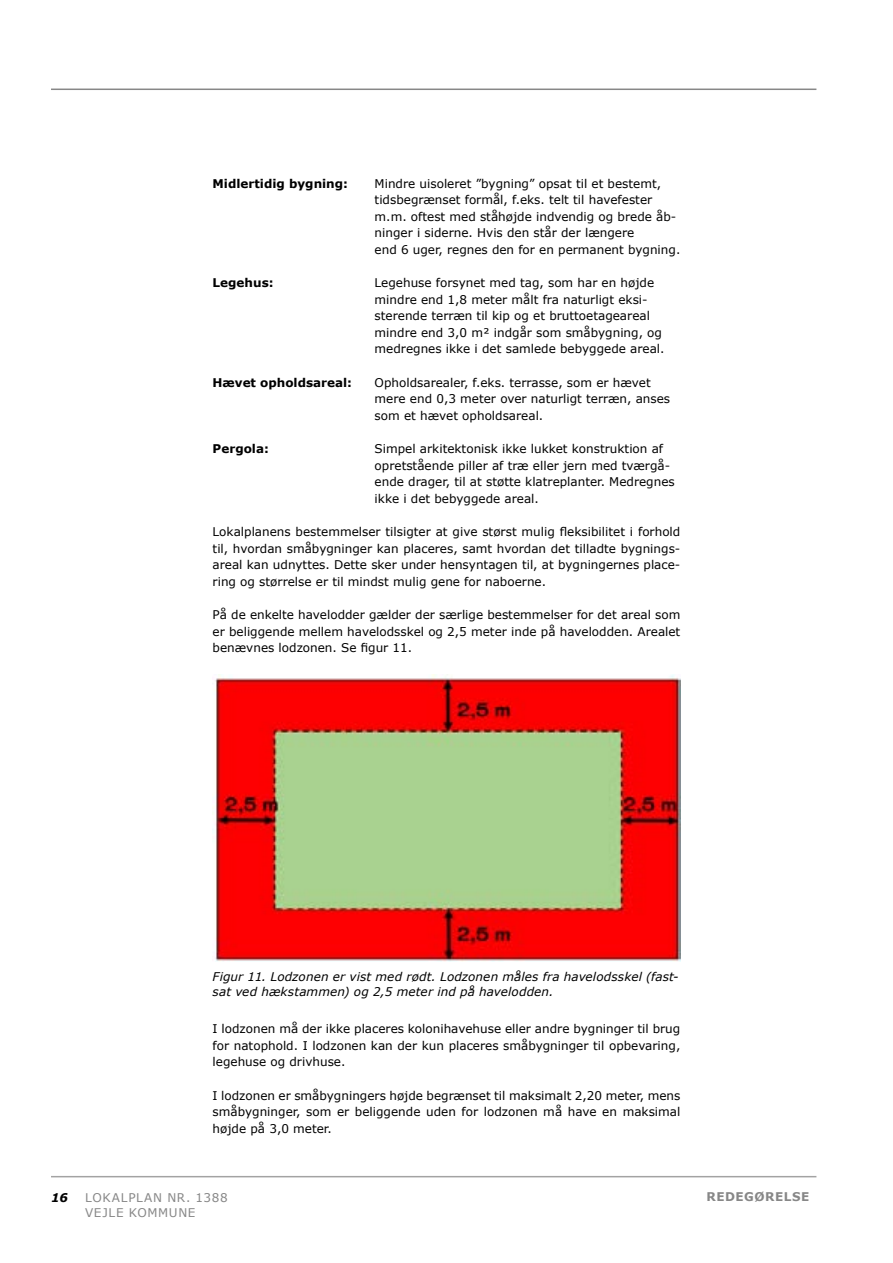
<style>
.page{position:relative;width:893px;height:1263px;background:#fff}
.page>*{position:absolute;margin:0;border:0;box-sizing:border-box;transform-origin:0 0}
.Brødtekst{font:12px/16.5px "Verdana";color:#000}
.Billedtekst{font:italic 12px/15px "Verdana";letter-spacing:.01em;color:#000}
.Brødtekst-2{font:700 12px "Verdana";color:#000}
.t1{font:12px/15px "Verdana";letter-spacing:.055em;color:#878787}
.t2{font:700 12px "Verdana";letter-spacing:.045em;color:#878787}
.t3{font:italic 700 12px "Verdana";color:#000}
</style>
<div class="page">
<hr style="left:51px;top:89px;width:765px;height:1px;background:#878787">
<hr style="left:51px;top:1176px;width:765px;height:1px;background:#a3a3a3">
<img style="left:213px;top:674px;width:467px;height:287px">
<p class="Brødtekst-2" style="left:213px;top:175px;width:137px">Midlertidig bygning:</p>
<p class="Brødtekst" style="left:375px;top:175px;width:307px">Mindre uisoleret ”bygning” opsat til et bestemt, tidsbegrænset formål, f.eks. telt til havefester m.m. oftest med ståhøjde indvendig og brede åb&shy;ninger i siderne. Hvis den står der længere<br>end 6 uger, regnes den for en permanent bygning.</p>
<p class="Brødtekst-2" style="left:213px;top:274px;width:62px">Legehus:</p>
<p class="Brødtekst" style="left:375px;top:275px;width:291px">Legehuse forsynet med tag, som har en højde mindre end 1,8 meter målt fra naturligt eksi&shy;sterende terræn til kip og et bruttoetageareal mindre end 3,0 m² indgår som småbygning, og medregnes ikke i det samlede bebyggede areal.</p>
<p class="Brødtekst-2" style="left:213px;top:374px;width:141px">Hævet opholdsareal:</p>
<p class="Brødtekst" style="left:375px;top:374px;width:297px">Opholdsarealer, f.eks. terrasse, som er hævet mere end 0,3 meter over naturligt terræn, anses som et hævet opholdsareal.</p>
<p class="Brødtekst-2" style="left:213px;top:440px;width:58px">Pergola:</p>
<p class="Brødtekst" style="left:375px;top:441px;width:302px">Simpel arkitektonisk ikke lukket konstruktion af opretstående piller af træ eller jern med tværgå&shy;ende drager, til at støtte klatreplanter. Medregnes ikke i det bebyggede areal.</p>
<p class="Brødtekst" style="left:213px;top:524px;width:469px;text-align:justify">Lokalplanens bestemmelser tilsigter at give størst mulig fleksibilitet i forhold til, hvordan småbygninger kan placeres, samt hvordan det tilladte bygnings&shy;areal kan udnyttes. Dette sker under hensyntagen til, at bygningernes place&shy;ring og størrelse er til mindst mulig gene for naboerne.</p>
<p class="Brødtekst" style="left:213px;top:607px;width:469px;text-align:justify">På de enkelte havelodder gælder der særlige bestemmelser for det areal som er beliggende mellem havelodsskel og 2,5 meter inde på havelodden. Arealet benævnes lodzonen. Se figur 11.</p>
<p class="Billedtekst" style="left:213px;top:969px;width:468px">Figur 11. Lodzonen er vist med rødt. Lodzonen måles fra havelodsskel (fast&shy;sat ved hækstammen) og 2,5 meter ind på havelodden.</p>
<p class="Brødtekst" style="left:213px;top:1020px;width:469px;text-align:justify">I lodzonen må der ikke placeres kolonihavehuse eller andre bygninger til brug for natophold. I lodzonen kan der kun placeres småbygninger til opbevaring, legehuse og drivhuse.</p>
<p class="Brødtekst" style="left:213px;top:1087px;width:469px;text-align:justify">I lodzonen er småbygningers højde begrænset til maksimalt 2,20 meter, mens småbygninger, som er beliggende uden for lodzonen må have en maksimal højde på 3,0 meter.</p>
<p class="t3" style="left:51px;top:1189px;width:18px">16</p>
<p class="t1" style="left:85px;top:1190px;width:144px">LOKALPLAN NR. 1388<br>VEJLE KOMMUNE</p>
<p class="t2" style="left:706px;top:1188px;width:104px">REDEGØRELSE</p>
</div>
